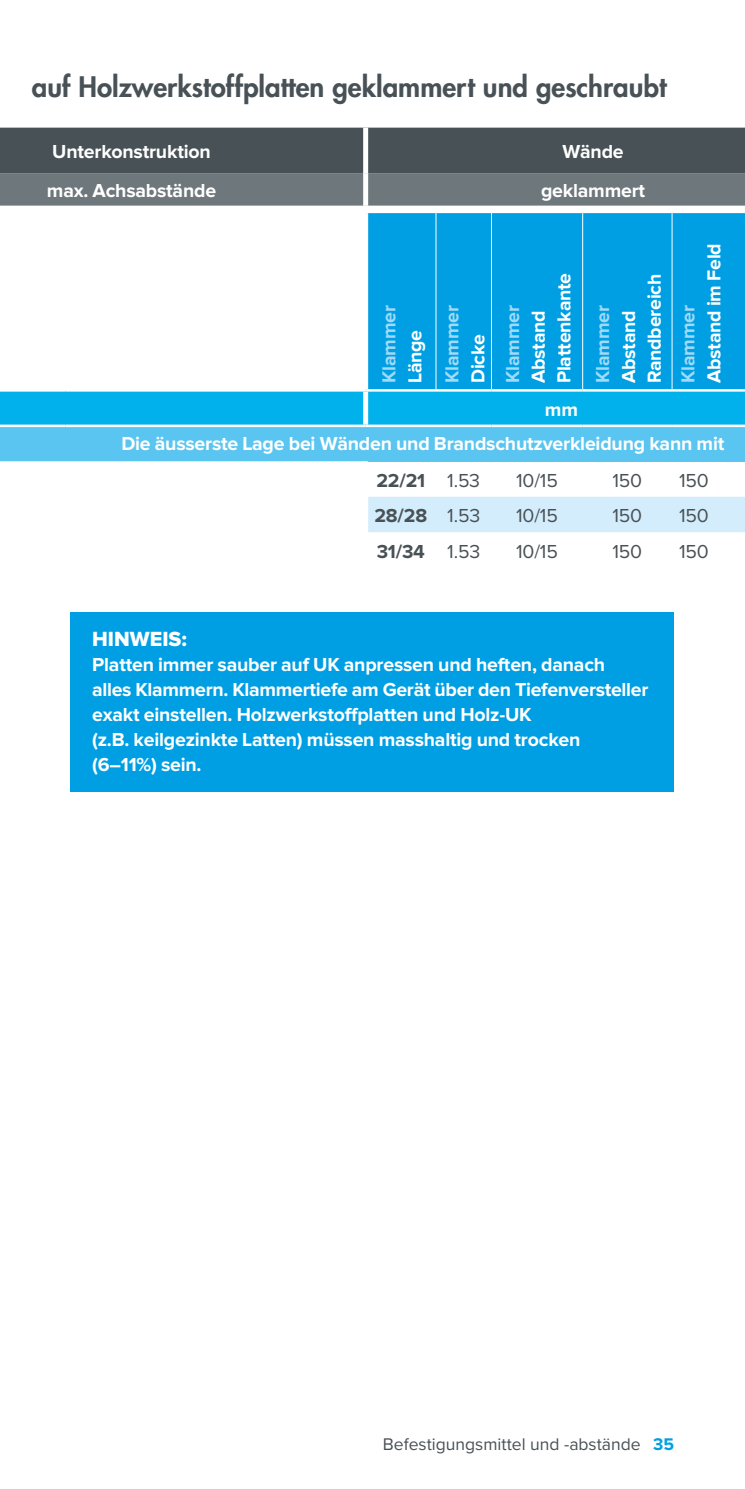
<style>
.page{position:relative;width:745px;height:1489px;background:#fff}
.page>*{position:absolute;margin:0;border:0;box-sizing:border-box;transform-origin:0 0}
.t1{font:800 27.5px "Futura LT";color:#485156}
.t2{font:21.25px "Proxima Nova Extrabld";color:#fff}
.t3{font:700 19.5px/25px "Proxima Nova";letter-spacing:-.01em;color:#fff}
.t4{font:700 19.5px "Proxima Nova";letter-spacing:-.01em;color:#a1daf8}
.t5{font:19.5px "Proxima Nova";letter-spacing:-.01em;color:#485156}
.t6{font:700 19.5px "Proxima Nova";color:#485156}
.t7{font:17.5px "Proxima Nova";color:#485156}
.s1{font-weight:400}
.s2{font-weight:700;color:#009fe3}
</style>
<div class="page">
<div style="left:71px;top:611px;width:602px;height:180px;background:#009fe3"></div>
<div style="left:368px;top:213px;width:376px;height:176px;background:#009fe3"></div>
<div style="left:0;top:391px;width:744px;height:33px;background:#00b1eb"></div>
<div style="left:0;top:426px;width:744px;height:35px;background:#5bc5f2"></div>
<svg style="left:0;top:461px;width:744px;height:71px"></svg>
<svg style="left:0;top:128px;width:744px;height:78px;background:#596267"></svg>
<div style="left:363px;top:391px;width:5px;height:33px;background:#fff"></div>
<div style="left:363px;top:461px;width:5px;height:35px;background:#fff"></div>
<div style="left:363px;top:496px;width:5px;height:36px;background:#fff"></div>
<hr style="left:435px;top:213px;width:1px;height:176px;background:#fff">
<hr style="left:490px;top:213px;width:1px;height:176px;background:#fff">
<hr style="left:582px;top:213px;width:1px;height:176px;background:#fff">
<hr style="left:671px;top:213px;width:1px;height:176px;background:#fff">
<hr style="left:0;top:424px;width:66px;height:3px;background:#fff">
<hr style="left:66px;top:424px;width:299px;height:3px;background:#fff">
<hr style="left:365px;top:424px;width:70px;height:3px;background:#fff">
<hr style="left:435px;top:424px;width:56px;height:3px;background:#fff">
<hr style="left:491px;top:424px;width:91px;height:3px;background:#fff">
<hr style="left:582px;top:424px;width:89px;height:3px;background:#fff">
<hr style="left:671px;top:424px;width:73px;height:3px;background:#fff">
<h1 class="t1" style="left:32px;top:68px;width:635px">auf Holzwerkstoffplatten geklammert und geschraubt</h1>
<p class="t3" style="left:52px;top:140px;width:160px">Unterkonstruktion</p>
<p class="t3" style="left:562px;top:140px;width:63px">Wände</p>
<p class="t3" style="left:47px;top:179px;width:171px">max. Achsabstände</p>
<p class="t3" style="left:540px;top:179px;width:106px">geklammert</p>
<p class="t4" style="left:380px;top:383px;width:79px;rotate:-90deg">Klammer</p>
<p class="t3" style="left:403px;top:383px;width:55px;rotate:-90deg">Länge</p>
<p class="t4" style="left:443px;top:383px;width:79px;rotate:-90deg">Klammer</p>
<p class="t3" style="left:466px;top:383px;width:50px;rotate:-90deg">Dicke</p>
<p class="t4" style="left:503px;top:383px;width:79px;rotate:-90deg">Klammer</p>
<p class="t3" style="left:526px;top:383px;width:112px;line-height:25.8px;rotate:-90deg">Abstand<br>Plattenkante</p>
<p class="t3" style="left:544px;top:397px;width:35px">mm</p>
<p class="t4" style="left:593px;top:383px;width:79px;rotate:-90deg">Klammer</p>
<p class="t3" style="left:616px;top:383px;width:111px;line-height:25.8px;rotate:-90deg">Abstand<br>Randbereich</p>
<p class="t4" style="left:678px;top:383px;width:79px;rotate:-90deg">Klammer</p>
<p class="t3" style="left:701px;top:383px;width:142px;rotate:-90deg">Abstand im Feld</p>
<p class="t3" style="left:121px;top:431px;width:604px">Die äusserste Lage bei Wänden und Brandschutzverkleidung kann mit</p>
<p class="t6" style="left:376px;top:471px;width:105px">22/21 <span class="s1">1.53</span></p>
<p class="t5" style="left:516px;top:465px;width:43px">10/15</p>
<p class="t5" style="left:612px;top:465px;width:31px">150</p>
<p class="t5" style="left:678px;top:465px;width:31px">150</p>
<p class="t6" style="left:374px;top:506px;width:107px">28/28 <span class="s1">1.53</span></p>
<p class="t5" style="left:516px;top:501px;width:43px">10/15</p>
<p class="t5" style="left:612px;top:501px;width:31px">150</p>
<p class="t5" style="left:678px;top:501px;width:31px">150</p>
<p class="t6" style="left:376px;top:542px;width:105px">31/34 <span class="s1">1.53</span></p>
<p class="t5" style="left:516px;top:536px;width:43px">10/15</p>
<p class="t5" style="left:612px;top:536px;width:31px">150</p>
<p class="t5" style="left:678px;top:536px;width:31px">150</p>
<p class="t2" style="left:92px;top:629px;width:96px">HINWEIS:</p>
<p class="t3" style="left:92px;top:653px;width:557px">Platten immer sauber auf UK anpressen und heften, danach alles Klammern. Klammertiefe am Gerät über den Tiefenversteller exakt einstellen. Holzwerkstoffplatten und Holz-UK<br>(z.B. keilgezinkte Latten) müssen masshaltig und trocken (6–11%) sein.</p>
<p class="t7" style="left:382px;top:1430px;width:292px">Befestigungsmittel und -abstände <span class="s2">35</span></p>
</div>
